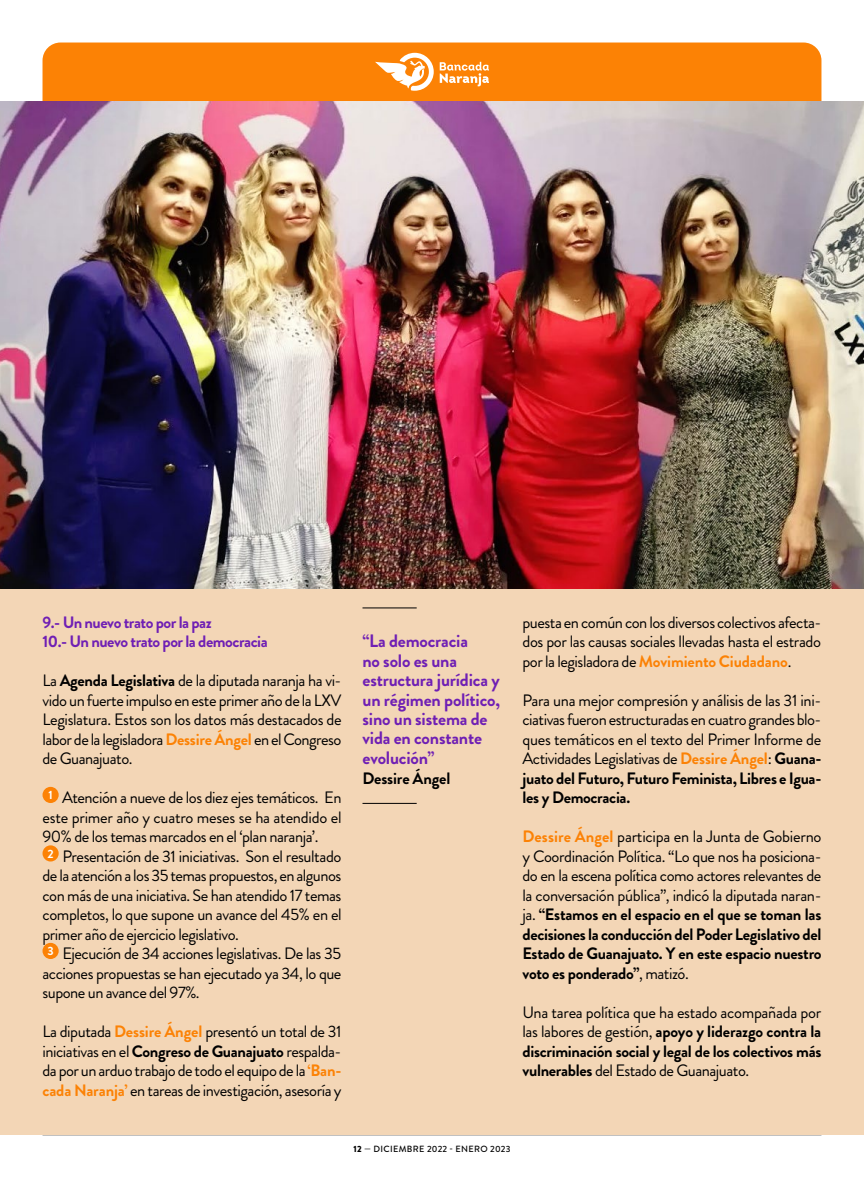
<style>
.page{position:relative;width:864px;height:1188px;background:#fff}
.page>*{position:absolute;margin:0;border:0;box-sizing:border-box;transform-origin:0 0}
.t1{font:700 18px/19.5px "Brandon Grotesque";letter-spacing:-.01em;color:#6f1fb4}
.t2{font:16.5px/19.5px "Brandon Grotesque";letter-spacing:-.03em;color:#000;text-align:justify}
.t3{font:700 16.5px/19.5px "Brandon Grotesque";letter-spacing:-.03em;color:#6f1fb4}
.t4{font:700 16.5px "Brandon Grotesque";letter-spacing:-.01em;color:#000}
.t5{font:500 9px "Brandon Grotesque";letter-spacing:.04em;color:#000}
.s1{font-weight:700}
.s2{font-weight:700;color:#fc8205}
.s3{font-weight:900}
</style>
<div class="page">
<div style="left:43px;top:43px;width:778px;height:58px;background:#fc8205"></div>
<svg style="left:375px;top:53px;width:59px;height:38px"></svg>
<svg style="left:440px;top:62px;width:49px;height:25px"></svg>
<div style="left:0;top:101px;width:864px;height:1034px;background:#f3d6b6"></div>
<div style="left:43px;top:787px;width:16px;height:16px;background:#fc8205;border-radius:50%"></div>
<div style="left:43px;top:845px;width:16px;height:17px;background:#fc8205;border-radius:50%"></div>
<div style="left:43px;top:943px;width:16px;height:16px;background:#fc8205;border-radius:50%"></div>
<hr style="left:363px;top:803px;width:54px;height:1px;background:#000">
<hr style="left:363px;top:608px;width:54px;height:1px;background:#000">
<img style="left:0;top:101px;width:864px;height:488px">
<p class="t3" style="left:43px;top:612px;width:227px">9.- Un nuevo trato por la paz<br>10.- Un nuevo trato por la democracia</p>
<p class="t2" style="left:43px;top:671px;width:301px">La <span class="s1">Agenda Legislativa</span> de la diputada naranja ha vi&shy;vido un fuerte impulso en este primer año de la LXV Legislatura. Estos son los datos más destacados de labor de la legisladora <span class="s2">Dessire Ángel</span> en el Congreso de Guanajuato.</p>
<p class="t2" style="left:48px;top:788px;width:295px"><sup>1</sup> Atención a nueve de los diez ejes temáticos. En</p>
<p class="t2" style="left:43px;top:807px;width:301px">este primer año y cuatro meses se ha atendido el</p>
<p class="t2" style="left:43px;top:827px;width:277px">90% de los temas marcados en el ‘plan naranja’.</p>
<p class="t2" style="left:47px;top:846px;width:296px"><sup>2</sup> Presentación de 31 iniciativas. Son el resultado</p>
<p class="t2" style="left:43px;top:866px;width:300px">de la atención a los 35 temas propuestos, en algunos</p>
<p class="t2" style="left:43px;top:885px;width:300px">con más de una iniciativa. Se han atendido 17 temas</p>
<p class="t2" style="left:43px;top:905px;width:301px">completos, lo que supone un avance del 45% en el</p>
<p class="t2" style="left:43px;top:924px;width:198px">primer año de ejercicio legislativo.</p>
<p class="t2" style="left:47px;top:944px;width:295px"><sup>3</sup> Ejecución de 34 acciones legislativas. De las 35</p>
<p class="t2" style="left:43px;top:963px;width:300px">acciones propuestas se han ejecutado ya 34, lo que</p>
<p class="t2" style="left:43px;top:983px;width:159px">supone un avance del 97%.</p>
<p class="t2" style="left:43px;top:1022px;width:301px">La diputada <span class="s2">Dessire Ángel</span> presentó un total de 31 iniciativas en el <span class="s1">Congreso de Guanajuato</span> respalda&shy;da por un arduo trabajo de todo el equipo de la <span class="s2">‘Ban&shy;cada Naranja’</span> en tareas de investigación, asesoría y</p>
<p class="t1" style="left:363px;top:631px;width:139px">“La democracia<br>no solo es una estructura jurídica y un régimen político, sino un sistema de vida en constante evolución”</p>
<p class="t4" style="left:363px;top:766px;width:89px">Dessire Ángel</p>
<p class="t2" style="left:522px;top:612px;width:300px">puesta en común con los diversos colectivos afecta&shy;dos por las causas sociales llevadas hasta el estrado por la legisladora de <span class="s2">Movimiento Ciudadano</span>.</p>
<p class="t2" style="left:522px;top:690px;width:301px">Para una mejor compresión y análisis de las 31 ini&shy;ciativas fueron estructuradas en cuatro grandes blo&shy;ques temáticos en el texto del Primer Informe de Actividades Legislativas de <span class="s2">Dessire Ángel</span>: <span class="s1">Guana&shy;juato del Futuro, Futuro Feminista, Libres e Igua&shy;les y Democracia.</span></p>
<p class="t2" style="left:522px;top:827px;width:301px"><span class="s2">Dessire Ángel</span> participa en la Junta de Gobierno y Coordinación Política. “Lo que nos ha posiciona&shy;do en la escena política como actores relevantes de la conversación pública”, indicó la diputada naran&shy;ja. <span class="s1">“Estamos en el espacio en el que se toman las decisiones la conducción del Poder Legislativo del Estado de Guanajuato. Y en este espacio nuestro voto es ponderado”</span>, matizó.</p>
<p class="t2" style="left:522px;top:1002px;width:300px">Una tarea política que ha estado acompañada por las labores de gestión, <span class="s1">apoyo y liderazgo contra la discriminación social y legal de los colectivos más vulnerables</span> del Estado de Guanajuato.</p>
<p class="t5" style="left:354px;top:1142px;width:158px"><span class="s3">12</span> — DICIEMBRE 2022 - ENERO 2023</p>
</div>
